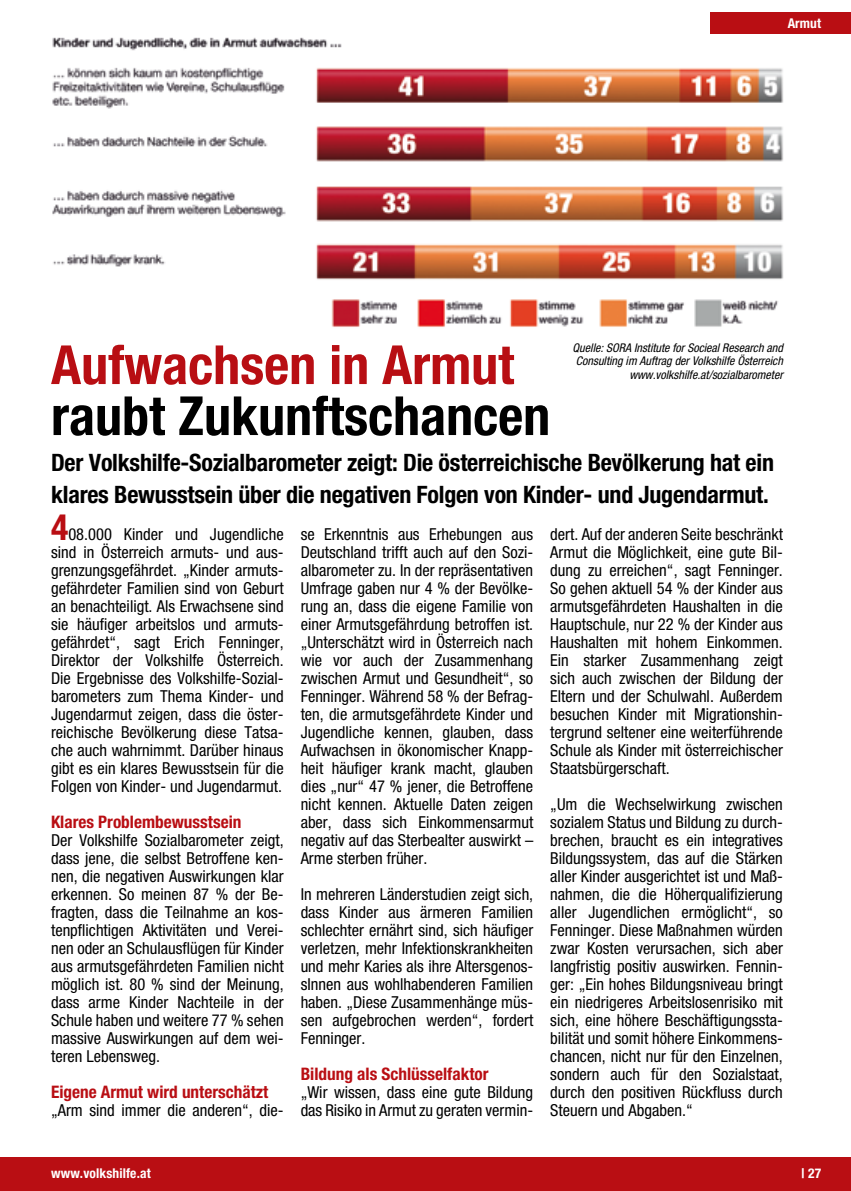
<style>
.page{position:relative;width:851px;height:1191px;background:#fff}
.page>*{position:absolute;margin:0;border:0;box-sizing:border-box;transform-origin:0 0}
.t1{font:700 condensed 54px "Helvetica Neue";color:#000}
.t2{font:700 condensed 54px "Helvetica Neue";color:#b80e13}
.t3{font:700 condensed 24px/31.5px "Helvetica Neue";letter-spacing:-.01em;color:#000}
.t4{font:700 condensed 17.25px "Helvetica Neue";color:#b90e13}
.t5{font:condensed 16.5px/18px "Helvetica Neue";color:#000;text-align:justify}
.t6{font:700 condensed 13.5px "Helvetica Neue";letter-spacing:.01em;color:#fff}
.t7{font:italic condensed 12px/13.5px "Helvetica Neue";color:#000;text-align:right}
.s1{font-weight:700;font-size:36px;color:#b90e13}
</style>
<div class="page">
<div style="left:0;top:1157px;width:850px;height:34px;background:#b90e13"></div>
<img style="left:52px;top:37px;width:732px;height:290px">
<div style="left:710px;top:13px;width:140px;height:21px;background:#b90e13"></div>
<div style="left:744px;top:313px;width:82px;height:36px;background:#fff"></div>
<p class="t6" style="left:787px;top:15px;width:35px">Armut</p>
<p class="t7" style="left:572px;top:340px;width:212px">Quelle: SORA Institute for Socieal Research and<br>Consulting im Auftrag der Volkshilfe Österreich www.volkshilfe.at/sozialbarometer</p>
<h1 class="t2" style="left:51px;top:332px;width:464px">Aufwachsen in Armut</h1>
<h1 class="t1" style="left:51px;top:383px;width:500px">raubt Zukunftschancen</h1>
<h2 class="t3" style="left:51px;top:446px;width:724px">Der Volkshilfe-Sozialbarometer zeigt: Die österreichische Bevölkerung hat ein klares Bewusstsein über die negativen Folgen von Kinder- und Jugendarmut.</h2>
<p class="t5" style="left:51px;top:525px;width:234px"><span class="s1">4</span>08.000 Kinder und Jugendliche sind in Österreich armuts- und aus&shy;grenzungsgefährdet. „Kinder armuts&shy;gefährdeter Familien sind von Geburt an benachteiligt. Als Erwachsene sind sie häufiger arbeitslos und armuts&shy;gefährdet“, sagt Erich Fenninger, Direktor der Volkshilfe Österreich.<br>Die Ergebnisse des Volkshilfe-Sozial&shy;barometers zum Thema Kinder- und Jugendarmut zeigen, dass die öster&shy;reichische Bevölkerung diese Tatsa&shy;che auch wahrnimmt. Darüber hinaus gibt es ein klares Bewusstsein für die Folgen von Kinder- und Jugendarmut.</p>
<p class="t4" style="left:51px;top:811px;width:192px">Klares Problembewusstsein</p>
<p class="t5" style="left:51px;top:831px;width:234px">Der Volkshilfe Sozialbarometer zeigt, dass jene, die selbst Betroffene ken&shy;nen, die negativen Auswirkungen klar erkennen. So meinen 87 % der Be&shy;fragten, dass die Teilnahme an kos&shy;tenpflichtigen Aktivitäten und Verei&shy;nen oder an Schulausflügen für Kinder aus armutsgefährdeten Familien nicht möglich ist. 80 % sind der Meinung, dass arme Kinder Nachteile in der Schule haben und weitere 77 % sehen massive Auswirkungen auf dem wei&shy;teren Lebensweg.</p>
<p class="t4" style="left:51px;top:1081px;width:219px">Eigene Armut wird unterschätzt</p>
<p class="t5" style="left:51px;top:1101px;width:234px">„Arm sind immer die anderen“, die-</p>
<p class="t5" style="left:300px;top:525px;width:234px">se Erkenntnis aus Erhebungen aus Deutschland trifft auch auf den Sozi&shy;albarometer zu. In der repräsentativen Umfrage gaben nur 4 % der Bevölke&shy;rung an, dass die eigene Familie von einer Armutsgefährdung betroffen ist. „Unterschätzt wird in Österreich nach wie vor auch der Zusammenhang zwischen Armut und Gesundheit“, so Fenninger. Während 58 % der Befrag&shy;ten, die armutsgefährdete Kinder und Jugendliche kennen, glauben, dass Aufwachsen in ökonomischer Knapp&shy;heit häufiger krank macht, glauben dies „nur“ 47 % jener, die Betroffene nicht kennen. Aktuelle Daten zeigen aber, dass sich Einkommensarmut negativ auf das Sterbealter auswirkt – Arme sterben früher.</p>
<p class="t5" style="left:300px;top:885px;width:234px">In mehreren Länderstudien zeigt sich, dass Kinder aus ärmeren Familien schlechter ernährt sind, sich häufiger verletzen, mehr Infektionskrankheiten und mehr Karies als ihre Altersgenos&shy;sInnen aus wohlhabenderen Familien haben. „Diese Zusammenhänge müs&shy;sen aufgebrochen werden“, fordert Fenninger.</p>
<p class="t4" style="left:300px;top:1063px;width:189px">Bildung als Schlüsselfaktor</p>
<p class="t5" style="left:300px;top:1083px;width:234px">„Wir wissen, dass eine gute Bildung das Risiko in Armut zu geraten vermin-</p>
<p class="t5" style="left:550px;top:525px;width:234px">dert. Auf der anderen Seite beschränkt Armut die Möglichkeit, eine gute Bil&shy;dung zu erreichen“, sagt Fenninger.<br>So gehen aktuell 54 % der Kinder aus armutsgefährdeten Haushalten in die Hauptschule, nur 22 % der Kinder aus Haushalten mit hohem Einkommen.<br>Ein starker Zusammenhang zeigt sich auch zwischen der Bildung der Eltern und der Schulwahl. Außerdem besuchen Kinder mit Migrationshin&shy;tergrund seltener eine weiterführende Schule als Kinder mit österreichischer Staatsbürgerschaft.</p>
<p class="t5" style="left:550px;top:795px;width:234px">„Um die Wechselwirkung zwischen sozialem Status und Bildung zu durch&shy;brechen, braucht es ein integratives Bildungssystem, das auf die Stärken aller Kinder ausgerichtet ist und Maß&shy;nahmen, die die Höherqualifizierung aller Jugendlichen ermöglicht“, so Fenninger. Diese Maßnahmen würden zwar Kosten verursachen, sich aber langfristig positiv auswirken. Fennin&shy;ger: „Ein hohes Bildungsniveau bringt ein niedrigeres Arbeitslosenrisiko mit sich, eine höhere Beschäftigungssta&shy;bilität und somit höhere Einkommens&shy;chancen, nicht nur für den Einzelnen, sondern auch für den Sozialstaat, durch den positiven Rückfluss durch Steuern und Abgaben.“</p>
<p class="t6" style="left:51px;top:1165px;width:101px">www.volkshilfe.at</p>
<p class="t6" style="left:801px;top:1165px;width:21px">| 27</p>
</div>
